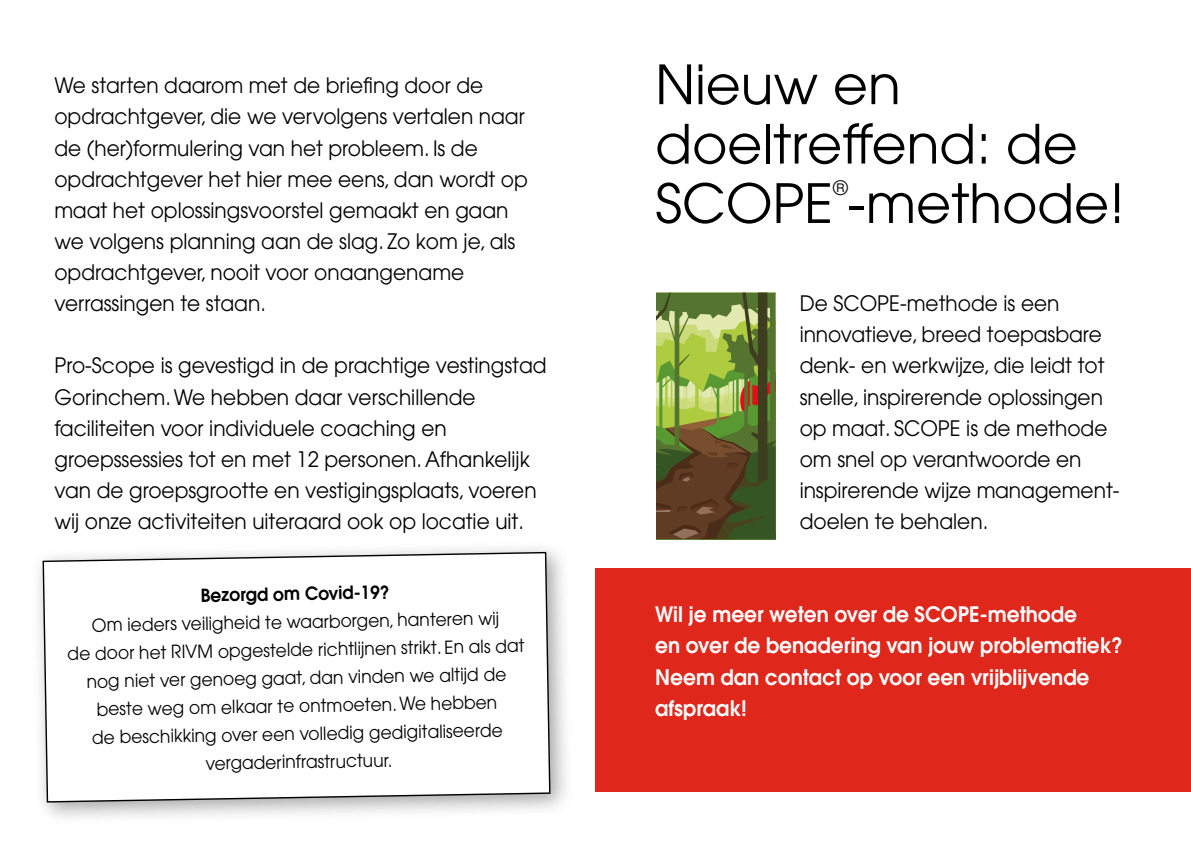
<style>
.page{position:relative;width:1191px;height:842px;background:#fff}
.page>*{position:absolute;margin:0;border:0;box-sizing:border-box;transform-origin:0 0}
.t1{font:53.8px/59.4px "Avant Garde";color:#000}
.t2{font:21.2px/31.2px "Avant Garde";color:#000;scale:.95 1}
.t3{font:600 21.2px/31.2px "Avant Garde";color:#fff;scale:.95 1}
.t4{font:19.8px "Avant Garde";color:#000}
.t5{font:18px/28px "Avant Garde";color:#000;text-align:center;scale:.95 1}
.t6{font:600 18px "Avant Garde";color:#000;scale:.95 1}
</style>
<div class="page">
<div style="left:31px;top:540px;width:542px;height:286px;background:#000;opacity:.35"></div>
<svg style="left:42px;top:551px;width:509px;height:252px"></svg>
<div style="left:595px;top:568px;width:596px;height:224px;background:#df271c"></div>
<svg style="left:656px;top:293px;width:119px;height:246px;background:#727a3a"></svg>
<p class="t2" style="left:54px;top:70px;width:500px">We starten daarom met de briefing door de opdrachtgever, die we vervolgens vertalen naar de (her)formulering van het probleem. Is de opdrachtgever het hier mee eens, dan wordt op maat het oplossingsvoorstel gemaakt en gaan we volgens planning aan de slag. Zo kom je, als opdrachtgever, nooit voor onaangename verrassingen te staan.</p>
<p class="t2" style="left:54px;top:350px;width:519px">Pro-Scope is gevestigd in de prachtige vestingstad Gorinchem. We hebben daar verschillende faciliteiten voor individuele coaching en groepssessies tot en met 12 personen. Afhankelijk van de groepsgrootte en vestigingsplaats, voeren wij onze activiteiten uiteraard ook op locatie uit.</p>
<p class="t6" style="left:200px;top:583px;width:200px;rotate:-1deg">Bezorgd om Covid-19?</p>
<p class="t5" style="left:67px;top:611px;width:482px;rotate:-1deg">Om ieders veiligheid te waarborgen, hanteren wij<br>de door het RIVM opgestelde richtlijnen strikt. En als dat nog niet ver genoeg gaat, dan vinden we altijd de beste weg om elkaar te ontmoeten. We hebben<br>de beschikking over een volledig gedigitaliseerde vergaderinfrastructuur.</p>
<h1 class="t1" style="left:655px;top:55px;width:471px">Nieuw en doeltreffend: de<br>SCOPE -methode!</h1>
<p class="t4" style="left:833px;top:176px;width:16px">®</p>
<p class="t2" style="left:799px;top:288px;width:338px">De SCOPE-methode is een innovatieve, breed toepasbare denk- en werkwijze, die leidt tot snelle, inspirerende oplossingen op maat. SCOPE is de methode om snel op verantwoorde en inspirerende wijze management&shy;doelen te behalen.</p>
<p class="t3" style="left:655px;top:598px;width:493px">Wil je meer weten over de SCOPE-methode<br>en over de benadering van jouw problematiek?<br>Neem dan contact op voor een vrijblijvende afspraak!</p>
</div>
